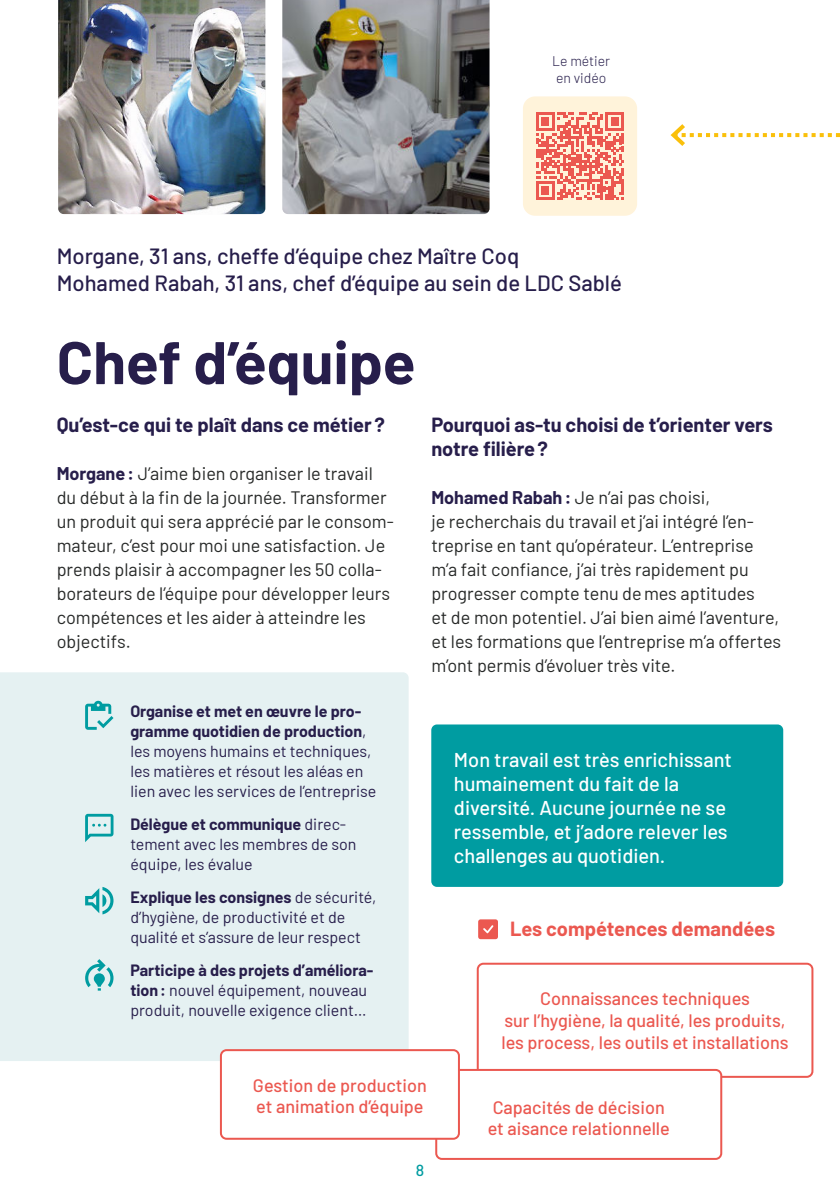
<style>
.page{position:relative;width:840px;height:1191px;background:#fff}
.page>*{position:absolute;margin:0;border:0;box-sizing:border-box;transform-origin:0 0}
.t1{font:700 60px "Barlow";color:#271e4b}
.t2{font:500 22px/26.4px "Barlow";color:#271e4b}
.t3{font:500 20px/24px "Barlow";color:#fff}
.t4{font:700 20px/24px "Barlow";color:#271e4b}
.t5{font:700 20px "Barlow";color:#eb5850}
.t6{font:18px/24px "Barlow";color:#262827}
.t7{font:500 18px/21.6px "Barlow";color:#eb5850}
.t8{font:16px/20px "Barlow";color:#271e4b}
.t9{font:500 16px "Barlow";color:#009ca1}
.t10{font:300 14px/16.8px "Barlow";color:#271e4b}
.s1{font-weight:700;color:#271e4b}
.s2{font-weight:700}
</style>
<div class="page">
<div style="left:476px;top:962px;width:337px;height:115px;border:2px solid #eb5850;border-radius:6px"></div>
<svg style="left:478px;top:919px;width:19px;height:20px"></svg>
<div style="left:436px;top:1070px;width:284px;height:88px;background:#fff;border-radius:6px"></div>
<div style="left:435px;top:1069px;width:286px;height:90px;border:2px solid #eb5850;border-radius:6px"></div>
<div style="left:0;top:672px;width:408px;height:389px;background:#e5f1f2"></div>
<svg style="left:85px;top:814px;width:28px;height:28px"></svg>
<svg style="left:85px;top:959px;width:28px;height:31px"></svg>
<svg style="left:85px;top:701px;width:28px;height:29px"></svg>
<img style="left:58px;top:0;width:207px;height:214px">
<img style="left:282px;top:0;width:207px;height:214px">
<svg style="left:85px;top:887px;width:28px;height:27px"></svg>
<div style="left:221px;top:1050px;width:237px;height:88px;background:#fff;border-radius:6px"></div>
<div style="left:220px;top:1049px;width:239px;height:90px;border:2px solid #eb5850;border-radius:6px"></div>
<svg style="left:670px;top:124px;width:169px;height:22px"></svg>
<div style="left:431px;top:724px;width:351px;height:163px;background:#009ca1;border-radius:6px"></div>
<div style="left:522px;top:96px;width:114px;height:120px;background:#fff3da;border-radius:12px"></div>
<svg style="left:536px;top:112px;width:87px;height:88px"></svg>
<p class="t10" style="left:552px;top:54px;width:60px">Le métier en vidéo</p>
<p class="t2" style="left:57px;top:245px;width:566px">Morgane, 31 ans, cheffe d’équipe chez Maître Coq<br>Mohamed Rabah, 31 ans, chef d’équipe au sein de LDC Sablé</p>
<h1 class="t1" style="left:57px;top:318px;width:360px">Chef d’équipe</h1>
<p class="t4" style="left:57px;top:411px;width:329px">Qu’est-ce qui te plaît dans ce métier ?</p>
<p class="t6" style="left:57px;top:460px;width:338px"><span class="s1">Morgane :</span> J’aime bien organiser le travail du début à la fin de la journée. Transformer un produit qui sera apprécié par le consom&shy;mateur, c’est pour moi une satisfaction. Je prends plaisir à accompagner les 50 colla&shy;borateurs de l’équipe pour développer leurs compétences et les aider à atteindre les objectifs.</p>
<p class="t8" style="left:130px;top:702px;width:247px"><span class="s2">Organise et met en œuvre le pro&shy;gramme quotidien de production</span>, les moyens humains et techniques, les matières et résout les aléas en lien avec les services de l’entreprise</p>
<p class="t8" style="left:130px;top:815px;width:227px"><span class="s2">Délègue et communique</span> direc&shy;tement avec les membres de son équipe, les évalue</p>
<p class="t8" style="left:130px;top:886px;width:247px"><span class="s2">Explique les consignes</span> de sécurité, d’hygiène, de productivité et de qualité et s’assure de leur respect</p>
<p class="t8" style="left:130px;top:959px;width:244px"><span class="s2">Participe à des projets d’améliora&shy;tion :</span> nouvel équipement, nouveau produit, nouvelle exigence client…</p>
<p class="t4" style="left:431px;top:411px;width:343px">Pourquoi as-tu choisi de t’orienter vers notre filière ?</p>
<p class="t6" style="left:431px;top:487px;width:351px"><span class="s1">Mohamed Rabah :</span> Je n’ai pas choisi,<br>je recherchais du travail et j’ai intégré l’en&shy;treprise en tant qu’opérateur. L’entreprise m’a fait confiance, j’ai très rapidement pu progresser compte tenu de mes aptitudes<br>et de mon potentiel. J’ai bien aimé l’aventure, et les formations que l’entreprise m’a offertes m’ont permis d’évoluer très vite.</p>
<p class="t3" style="left:453px;top:746px;width:279px">Mon travail est très enrichissant humainement du fait de la diversité. Aucune journée ne se ressemble, et j’adore relever les challenges au quotidien.</p>
<p class="t5" style="left:509px;top:914px;width:266px">Les compétences demandées</p>
<p class="t7" style="left:501px;top:989px;width:288px;text-align:center">Connaissances techniques<br>sur l’hygiène, la qualité, les produits, les process, les outils et installations</p>
<p class="t7" style="left:253px;top:1073px;width:175px">Gestion de production et animation d’équipe</p>
<p class="t9" style="left:415px;top:1164px;width:10px">8</p>
<p class="t7" style="left:487px;top:1097px;width:183px">Capacités de décision et aisance relationnelle</p>
</div>
